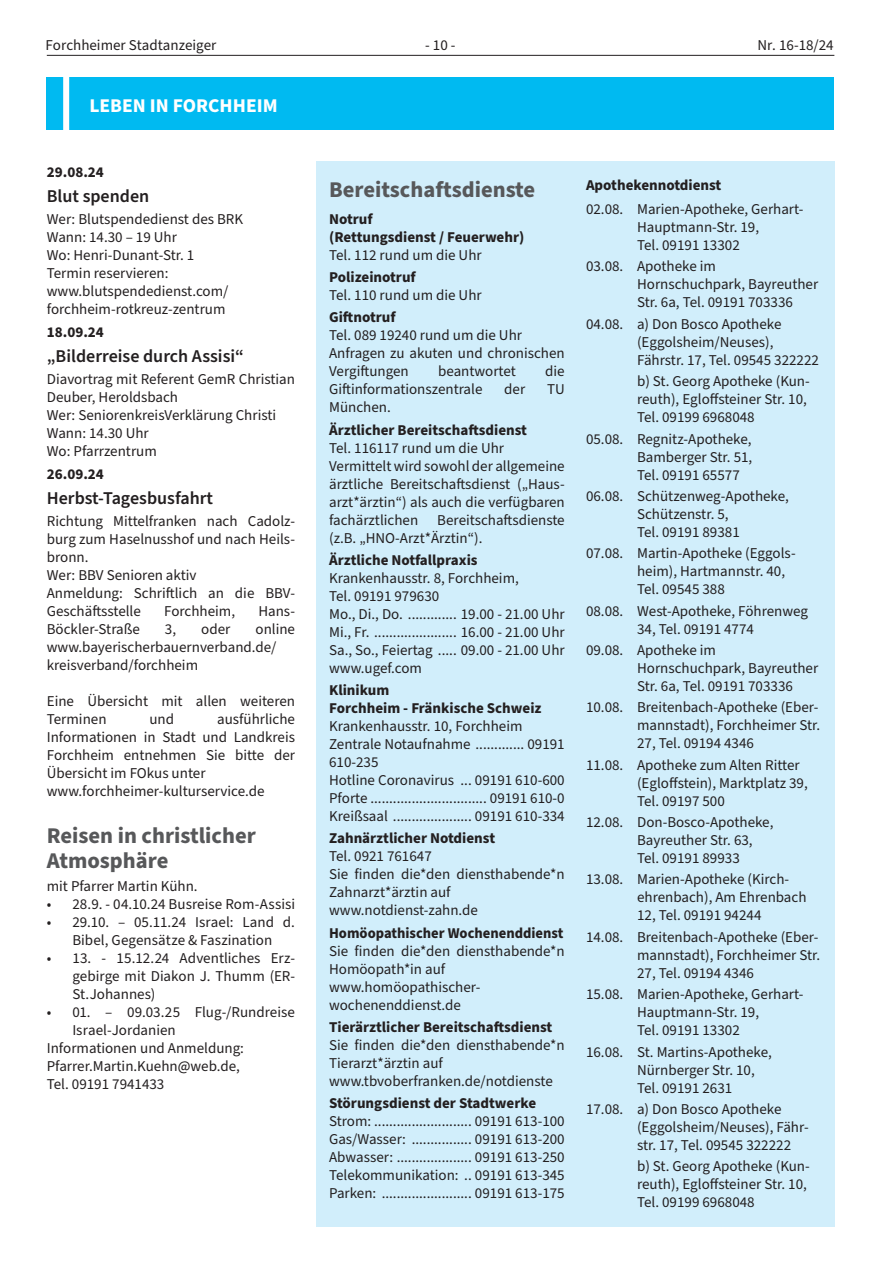
<style>
.page{position:relative;width:881px;height:1263px;background:#fff}
.page>*{position:absolute;margin:0;border:0;box-sizing:border-box;transform-origin:0 0}
.t1{font:700 22.5px/25.5px "Source Sans Pro";color:#57585a}
.t2{font:700 19.5px "Source Sans Pro";color:#fff}
.t3{font:600 18px "Source Sans Pro";color:#231f20}
.t4{font:15px/18px "Source Sans Pro";color:#231f20}
.t5{font:700 15px/18px "Source Sans Pro";color:#231f20}
</style>
<div class="page">
<hr style="left:47px;top:55px;width:787px;height:1px;background:#231f20">
<div style="left:47px;top:77px;width:786px;height:52px;background:#00baf1"></div>
<div style="left:63px;top:77px;width:6px;height:53px;background:#fff"></div>
<div style="left:316px;top:162px;width:518px;height:1065px;background:#d1eefb"></div>
<p class="t4" style="left:45px;top:37px;width:172px">Forchheimer Stadtanzeiger</p>
<p class="t4" style="left:425px;top:37px;width:32px">- 10 -</p>
<p class="t4" style="left:757px;top:37px;width:78px">Nr. 16-18/24</p>
<h2 class="t2" style="left:89px;top:92px;width:190px">LEBEN IN FORCHHEIM</h2>
<p class="t5" style="left:47px;top:163px;width:59px">29.08.24</p>
<p class="t3" style="left:47px;top:184px;width:104px">Blut spenden</p>
<p class="t4" style="left:47px;top:211px;width:198px">Wer: Blutspendedienst des BRK<br>Wann: 14.30 – 19 Uhr<br>Wo: Henri-Dunant-Str. 1<br>Termin reservieren: www.blutspendedienst.com/ forchheim-rotkreuz-zentrum</p>
<p class="t5" style="left:47px;top:323px;width:59px">18.09.24</p>
<p class="t3" style="left:47px;top:344px;width:199px">„Bilderreise durch Assisi“</p>
<p class="t4" style="left:47px;top:371px;width:250px">Diavortrag mit Referent GemR Christian<br>Deuber, Heroldsbach<br>Wer: SeniorenkreisVerklärung Christi<br>Wann: 14.30 Uhr<br>Wo: Pfarrzentrum</p>
<p class="t5" style="left:47px;top:465px;width:59px">26.09.24</p>
<p class="t3" style="left:47px;top:486px;width:168px">Herbst-Tagesbusfahrt</p>
<p class="t4" style="left:47px;top:512px;width:250px">Richtung Mittelfranken nach Cadolz&shy;burg zum Haselnusshof und nach Heils&shy;bronn.<br>Wer: BBV Senioren aktiv<br>Anmeldung: Schriftlich an die BBV-<br>Geschäftsstelle</p>
<p class="t4" style="left:164px;top:602px;width:72px">Forchheim,</p>
<p class="t4" style="left:258px;top:602px;width:38px">Hans-</p>
<p class="t4" style="left:47px;top:620px;width:94px">Böckler-Straße</p>
<p class="t4" style="left:165px;top:620px;width:13px">3,</p>
<p class="t4" style="left:201px;top:620px;width:31px">oder</p>
<p class="t4" style="left:47px;top:620px;width:250px;text-indent:209px">online www.bayerischerbauernverband.de/ kreisverband/forchheim</p>
<p class="t4" style="left:47px;top:692px;width:250px">Eine Übersicht mit allen weiteren<br>Terminen</p>
<p class="t4" style="left:47px;top:710px;width:250px;text-indent:170px">ausführliche<br>Informationen in Stadt und Landkreis<br>Forchheim entnehmen Sie bitte der<br>Übersicht im FOkus unter www.forchheimer-kulturservice.de</p>
<h1 class="t1" style="left:47px;top:823px;width:210px">Reisen in christlicher<br>Atmosphäre</h1>
<p class="t4" style="left:47px;top:877px;width:152px">mit Pfarrer Martin Kühn.</p>
<p class="t4" style="left:47px;top:895px;width:250px">• 28.9. - 04.10.24 Busreise Rom-Assisi</p>
<p class="t4" style="left:47px;top:913px;width:250px;text-align:center">• 29.10. – 05.11.24 Israel: Land d.<br>Bibel, Gegensätze &amp; Faszination</p>
<p class="t4" style="left:72px;top:949px;width:224px;text-align:justify;text-indent:-26px">• 13. - 15.12.24 Adventliches Erz&shy;gebirge mit Diakon J. Thumm (ER-St.Johannes)</p>
<p class="t4" style="left:47px;top:1003px;width:250px">• 01. – 09.03.25 Flug-/Rundreise</p>
<p class="t4" style="left:72px;top:1021px;width:105px">Israel-Jordanien</p>
<p class="t4" style="left:47px;top:1039px;width:199px">Informationen und Anmeldung:</p>
<p class="t4" style="left:47px;top:1057px;width:194px">Pfarrer.Martin.Kuehn@web.de,</p>
<p class="t4" style="left:47px;top:1075px;width:119px">Tel. 09191 7941433</p>
<p class="t4" style="left:149px;top:710px;width:26px">und</p>
<h1 class="t1" style="left:329px;top:178px;width:208px">Bereitschaftsdienste</h1>
<p class="t5" style="left:329px;top:210px;width:197px">Notruf<br>(Rettungsdienst / Feuerwehr)</p>
<p class="t4" style="left:329px;top:246px;width:154px">Tel. 112 rund um die Uhr</p>
<p class="t5" style="left:329px;top:269px;width:88px">Polizeinotruf</p>
<p class="t4" style="left:329px;top:287px;width:154px">Tel. 110 rund um die Uhr</p>
<p class="t5" style="left:329px;top:309px;width:68px">Giftnotruf</p>
<p class="t4" style="left:329px;top:327px;width:237px">Tel. 089 19240 rund um die Uhr<br>Anfragen zu akuten und chronischen<br>Vergiftungen</p>
<p class="t4" style="left:438px;top:363px;width:79px">beantwortet</p>
<p class="t4" style="left:545px;top:363px;width:21px">die</p>
<p class="t4" style="left:329px;top:381px;width:155px">Giftinformationszentrale</p>
<p class="t4" style="left:504px;top:381px;width:22px">der</p>
<p class="t4" style="left:546px;top:381px;width:19px">TU</p>
<p class="t4" style="left:329px;top:399px;width:63px">München.</p>
<p class="t5" style="left:329px;top:421px;width:199px">Ärztlicher Bereitschaftsdienst</p>
<p class="t4" style="left:329px;top:439px;width:237px">Tel. 116117 rund um die Uhr<br>Vermittelt wird sowohl der allgemeine ärztliche Bereitschaftsdienst („Haus&shy;arzt*ärztin“) als auch die verfügbaren fachärztlichen</p>
<p class="t4" style="left:329px;top:511px;width:237px;text-indent:108px">Bereitschaftsdienste (z.B. „HNO-Arzt*Ärztin“).</p>
<p class="t5" style="left:329px;top:551px;width:150px">Ärztliche Notfallpraxis</p>
<p class="t4" style="left:329px;top:569px;width:191px">Krankenhausstr. 8, Forchheim,<br>Tel. 09191 979630<br>Mo., Di., Do.</p>
<p class="t4" style="left:460px;top:605px;width:105px">19.00 - 21.00 Uhr</p>
<p class="t4" style="left:329px;top:623px;width:42px">Mi., Fr.</p>
<p class="t4" style="left:460px;top:623px;width:105px">16.00 - 21.00 Uhr</p>
<p class="t4" style="left:329px;top:641px;width:105px">Sa., So., Feiertag</p>
<p class="t4" style="left:460px;top:641px;width:105px">09.00 - 21.00 Uhr</p>
<p class="t4" style="left:329px;top:659px;width:94px">www.ugef.com</p>
<p class="t5" style="left:329px;top:682px;width:214px">Klinikum<br>Forchheim - Fränkische Schweiz</p>
<p class="t4" style="left:329px;top:718px;width:195px">Krankenhausstr. 10, Forchheim<br>Zentrale Notaufnahme</p>
<p class="t4" style="left:527px;top:736px;width:39px">09191</p>
<p class="t4" style="left:329px;top:754px;width:126px">610-235<br>Hotline Coronavirus</p>
<p class="t4" style="left:475px;top:772px;width:91px">09191 610-600</p>
<p class="t4" style="left:329px;top:790px;width:40px">Pforte</p>
<p class="t4" style="left:489px;top:790px;width:76px">09191 610-0</p>
<p class="t4" style="left:329px;top:808px;width:60px">Kreißsaal</p>
<p class="t4" style="left:475px;top:808px;width:91px">09191 610-334</p>
<p class="t5" style="left:329px;top:830px;width:167px">Zahnärztlicher Notdienst</p>
<p class="t4" style="left:329px;top:848px;width:237px">Tel. 0921 761647<br>Sie finden die*den diensthabende*n<br>Zahnarzt*ärztin auf www.notdienst-zahn.de</p>
<p class="t5" style="left:329px;top:924px;width:236px">Homöopathischer Wochenenddienst</p>
<p class="t4" style="left:329px;top:942px;width:237px">Sie finden die*den diensthabende*n<br>Homöopath*in auf www.homöopathischer&shy;wochenenddienst.de</p>
<p class="t5" style="left:329px;top:1018px;width:225px">Tierärztlicher Bereitschaftsdienst</p>
<p class="t4" style="left:329px;top:1036px;width:237px">Sie finden die*den diensthabende*n<br>Tierarzt*ärztin auf www.tbvoberfranken.de/notdienste</p>
<p class="t5" style="left:329px;top:1095px;width:208px">Störungsdienst der Stadtwerke</p>
<p class="t4" style="left:329px;top:1113px;width:44px">Strom:</p>
<p class="t4" style="left:475px;top:1113px;width:91px">09191 613-100</p>
<p class="t4" style="left:329px;top:1131px;width:78px">Gas/Wasser:</p>
<p class="t4" style="left:475px;top:1131px;width:91px">09191 613-200</p>
<p class="t4" style="left:329px;top:1149px;width:65px">Abwasser:</p>
<p class="t4" style="left:329px;top:1149px;width:237px;text-align:justify;text-indent:146px">09191 613-250<br>Telekommunikation: 09191 613-345<br>Parken:</p>
<p class="t4" style="left:475px;top:1185px;width:91px">09191 613-175</p>
<p class="t5" style="left:585px;top:176px;width:137px">Apothekennotdienst</p>
<p class="t4" style="left:636px;top:201px;width:168px;text-indent:-51px">02.08. Marien-Apotheke, Gerhart-<br>Hauptmann-Str. 19,<br>Tel. 09191 13302</p>
<p class="t4" style="left:636px;top:258px;width:183px;text-indent:-51px">03.08. Apotheke im<br>Hornschuchpark, Bayreuther<br>Str. 6a, Tel. 09191 703336</p>
<p class="t4" style="left:636px;top:315px;width:183px;text-indent:-51px">04.08. a) Don Bosco Apotheke (Eggolsheim/Neuses),<br>Fährstr. 17, Tel. 09545 322222</p>
<p class="t4" style="left:636px;top:373px;width:174px">b) St. Georg Apotheke (Kun&shy;reuth), Egloffsteiner Str. 10,<br>Tel. 09199 6968048</p>
<p class="t4" style="left:636px;top:430px;width:117px;text-align:justify;text-indent:-51px">05.08. Regnitz-Apotheke, Bamberger Str. 51, Tel. 09191 65577</p>
<p class="t4" style="left:636px;top:487px;width:153px;text-indent:-51px">06.08. Schützenweg-Apotheke,<br>Schützenstr. 5,<br>Tel. 09191 89381</p>
<p class="t4" style="left:636px;top:545px;width:160px;text-indent:-51px">07.08. Martin-Apotheke (Eggols&shy;heim), Hartmannstr. 40,<br>Tel. 09545 388</p>
<p class="t4" style="left:585px;top:602px;width:223px;text-align:center">08.08. West-Apotheke, Föhrenweg<br>34, Tel. 09191 4774</p>
<p class="t4" style="left:636px;top:641px;width:183px;text-indent:-51px">09.08. Apotheke im<br>Hornschuchpark, Bayreuther<br>Str. 6a, Tel. 09191 703336</p>
<p class="t4" style="left:636px;top:699px;width:185px;text-indent:-51px">10.08. Breitenbach-Apotheke (Eber&shy;mannstadt), Forchheimer Str.<br>27, Tel. 09194 4346</p>
<p class="t4" style="left:636px;top:756px;width:172px;text-indent:-51px">11.08. Apotheke zum Alten Ritter (Egloffstein), Marktplatz 39,<br>Tel. 09197 500</p>
<p class="t4" style="left:636px;top:814px;width:138px;text-indent:-51px">12.08. Don-Bosco-Apotheke,<br>Bayreuther Str. 63,<br>Tel. 09191 89933</p>
<p class="t4" style="left:636px;top:871px;width:171px;text-indent:-51px">13.08. Marien-Apotheke (Kirch&shy;ehrenbach), Am Ehrenbach<br>12, Tel. 09191 94244</p>
<p class="t4" style="left:636px;top:928px;width:185px;text-indent:-51px">14.08. Breitenbach-Apotheke (Eber&shy;mannstadt), Forchheimer Str.<br>27, Tel. 09194 4346</p>
<p class="t4" style="left:636px;top:986px;width:168px;text-indent:-51px">15.08. Marien-Apotheke, Gerhart-<br>Hauptmann-Str. 19,<br>Tel. 09191 13302</p>
<p class="t4" style="left:636px;top:1043px;width:136px;text-indent:-51px">16.08. St. Martins-Apotheke,<br>Nürnberger Str. 10,<br>Tel. 09191 2631</p>
<p class="t4" style="left:636px;top:1100px;width:173px;text-indent:-51px">17.08. a) Don Bosco Apotheke (Eggolsheim/Neuses), Fähr&shy;str. 17, Tel. 09545 322222</p>
<p class="t4" style="left:636px;top:1158px;width:174px">b) St. Georg Apotheke (Kun&shy;reuth), Egloffsteiner Str. 10,<br>Tel. 09199 6968048</p>
</div>
